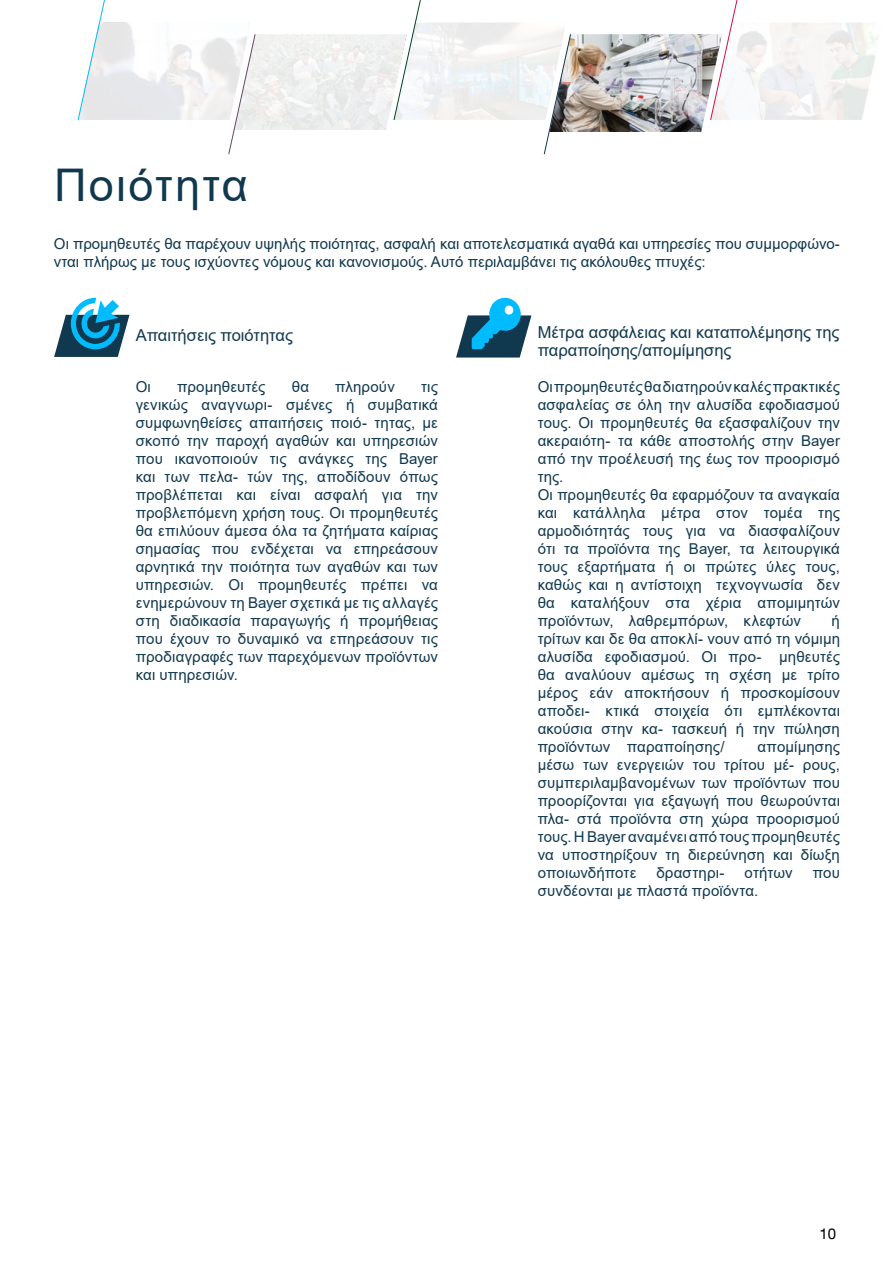
<style>
.page{position:relative;width:894px;height:1263px;background:#fff}
.page>*{position:absolute;margin:0;border:0;box-sizing:border-box;transform-origin:0 0}
.t1{font:45px "Arial";letter-spacing:.05em;color:#10384f}
.t2{font:16.5px/18px "Arial";color:#10384f}
.t3{font:15px/18px "Arial";letter-spacing:.005em;color:#10384f;text-align:justify}
.t4{font:15px "Helvetica Neue LT Com";color:#000}
</style>
<div class="page">
<svg style="left:54px;top:298px;width:75px;height:59px"></svg>
<svg style="left:456px;top:297px;width:75px;height:60px"></svg>
<img style="left:571px;top:34px;width:135px;height:98px">
<svg style="left:706px;top:0;width:172px;height:120px"></svg>
<svg style="left:77px;top:0;width:494px;height:155px"></svg>
<h1 class="t1" style="left:54px;top:154px;width:195px">Ποιότητα</h1>
<p class="t3" style="left:54px;top:234px;width:787px">Οι προμηθευτές θα παρέχουν υψηλής ποιότητας, ασφαλή και αποτελεσματικά αγαθά και υπηρεσίες που συμμορφώνο&shy;νται πλήρως με τους ισχύοντες νόμους και κανονισμούς. Αυτό περιλαμβάνει τις ακόλουθες πτυχές:</p>
<p class="t2" style="left:136px;top:326px;width:159px">Απαιτήσεις ποιότητας</p>
<p class="t2" style="left:537px;top:323px;width:303px">Μέτρα ασφάλειας και καταπολέμησης της παραποίησης/απομίμησης</p>
<p class="t3" style="left:136px;top:377px;width:17px">Οι</p>
<p class="t3" style="left:177px;top:377px;width:90px">προμηθευτές</p>
<p class="t3" style="left:292px;top:377px;width:19px">θα</p>
<p class="t3" style="left:335px;top:377px;width:61px">πληρούν</p>
<p class="t3" style="left:136px;top:377px;width:303px;text-indent:285px">τις γενικώς αναγνωρι- σμένες ή συμβατικά συμφωνηθείσες απαιτήσεις ποιό- τητας, με σκοπό την παροχή αγαθών και υπηρεσιών που ικανοποιούν τις ανάγκες της Bayer και των πελα- τών της, αποδίδουν όπως προβλέπεται και είναι ασφαλή για την προβλεπόμενη χρήση τους. Οι προμηθευτές θα επιλύουν άμεσα όλα τα ζητήματα καίριας σημασίας που ενδέχεται να επηρεάσουν αρνητικά την ποιότητα των αγαθών και των υπηρεσιών. Οι προμηθευτές πρέπει να ενημερώνουν τη Bayer σχετικά με τις αλλαγές στη διαδικασία παραγωγής ή προμήθειας που έχουν το δυναμικό να επηρεάσουν τις προδιαγραφές των παρεχόμενων προϊόντων και υπηρεσιών.</p>
<p class="t3" style="left:537px;top:377px;width:304px;text-align:left">Οι προμηθευτές θα διατηρούν καλές πρακτικές ασφαλείας σε όλη την αλυσίδα εφοδιασμού τους. Οι προμηθευτές θα εξασφαλίζουν την ακεραιότη- τα κάθε αποστολής στην Bayer από την προέλευσή της έως τον προορισμό της.<br>Οι προμηθευτές θα εφαρμόζουν τα αναγκαία και κατάλληλα μέτρα στον τομέα της αρμοδιότητάς τους για να διασφαλίζουν ότι τα προϊόντα της Bayer, τα λειτουργικά τους εξαρτήματα ή οι πρώτες ύλες τους, καθώς και η αντίστοιχη τεχνογνωσία δεν θα καταλήξουν στα χέρια απομιμητών προϊόντων, λαθρεμπόρων, κλεφτών</p>
<p class="t3" style="left:537px;top:611px;width:304px;text-indent:294px">ή τρίτων και δε θα αποκλί- νουν από τη νόμιμη αλυσίδα εφοδιασμού. Οι προ- μηθευτές θα αναλύουν αμέσως τη σχέση με τρίτο μέρος εάν αποκτήσουν ή προσκομίσουν αποδει- κτικά στοιχεία ότι εμπλέκονται ακούσια στην κα- τασκευή ή την πώληση προϊόντων παραποίησης/</p>
<p class="t3" style="left:537px;top:737px;width:304px;text-indent:220px">απομίμησης μέσω των ενεργειών του τρίτου μέ- ρους, συμπεριλαμβανομένων των προϊόντων που προορίζονται για εξαγωγή που θεωρούνται πλα- στά προϊόντα στη χώρα προορισμού τους. Η Bayer αναμένει από τους προμηθευτές να υποστηρίξουν τη διερεύνηση και δίωξη οποιωνδήποτε</p>
<p class="t3" style="left:656px;top:863px;width:70px">δραστηρι-</p>
<p class="t3" style="left:744px;top:863px;width:50px">οτήτων</p>
<p class="t3" style="left:812px;top:863px;width:29px">που</p>
<p class="t3" style="left:537px;top:881px;width:222px">συνδέονται με πλαστά προϊόντα.</p>
<p class="t4" style="left:819px;top:1224px;width:18px">10</p>
</div>
